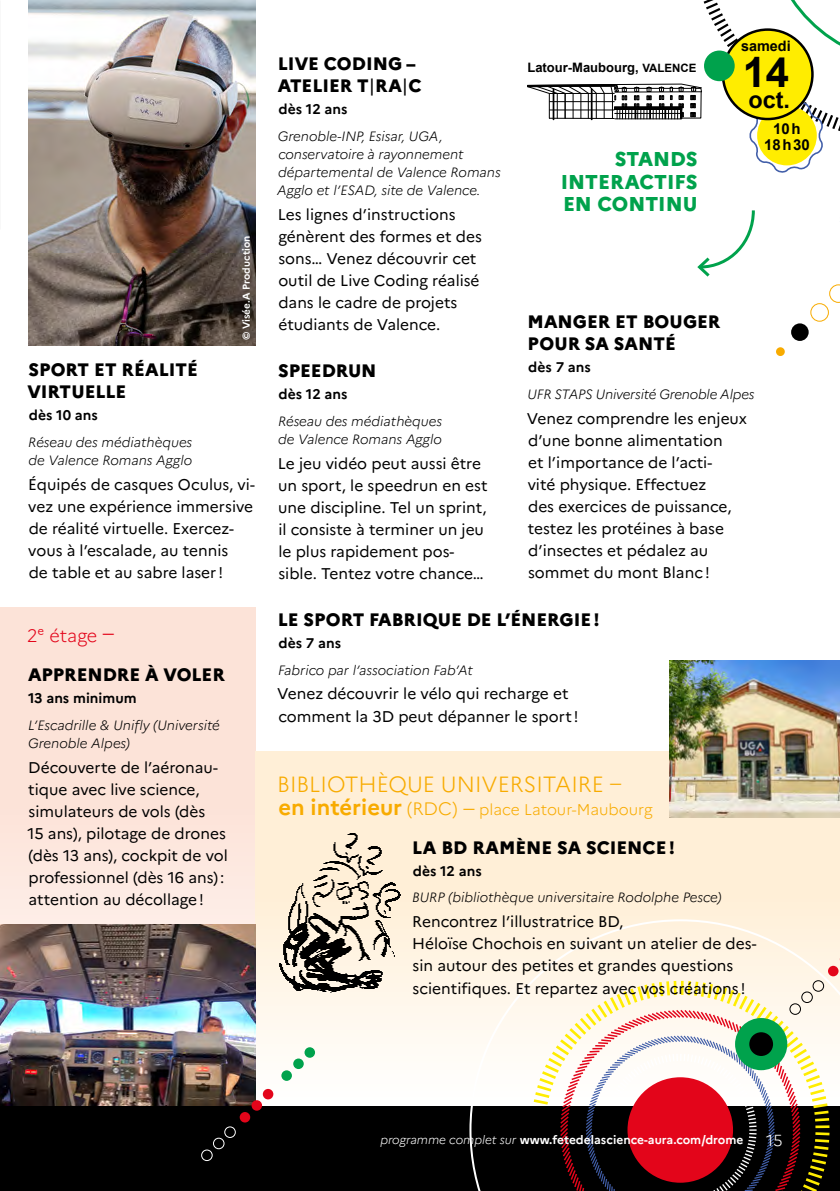
<style>
.page{position:relative;width:840px;height:1191px;background:#fff}
.page>*{position:absolute;margin:0;border:0;box-sizing:border-box;transform-origin:0 0}
.t1{font:700 42px "Arial";color:#000}
.t2{font:700 23.4px "Arial";color:#000}
.LIEU_VSU{font:300 22px "Marianne";color:#f8ab00}
.t3{font:800 20px/22.4px "Marianne";color:#00a24c;text-align:justify}
.STAND{font:800 18px/22px "Marianne";color:#000}
.LIEU_VSU-2{font:300 18px "Marianne";color:#e3051a}
.t4{font:300 16px "Marianne";color:#fff}
.Texte{font:15.6px/22px "Marianne";color:#000}
.LIEU_VSU-3{font:300 15.6px "Marianne";color:#f8ab00}
.t5{font:700 15px/16px "Arial";letter-spacing:.045em;color:#000;text-align:center}
.t6{font:700 14.4px "Arial";color:#000}
.STAND-2{font:700 14px "Marianne";color:#000}
.Organisateur_VSU{font:italic 300 13.6px/18px "Marianne";color:#000}
.t7{font:700 13px "Arial";color:#000}
.t8{font:700 12px "Marianne";color:#fff}
.Copyright{font:700 10px "Marianne";color:#fff}
.s1{font-size:22px}
.s2{font-weight:400}
.s3{font-size:11.6px}
.s4{font-weight:700;font-size:22px}
.s5{font-size:18px}
.s6{font-weight:300;font-style:italic}
</style>
<div class="page">
<div style="left:0;top:607px;width:255px;height:499px;background:linear-gradient(to right,#fce5db,#fce5db)"></div>
<div style="left:255px;top:751px;width:584px;height:355px;background:linear-gradient(to bottom,#ffebcd,#fffcf8)"></div>
<div style="left:0;top:1106px;width:839px;height:85px;background:#000"></div>
<svg style="left:469px;top:919px;width:370px;height:272px"></svg>
<svg style="left:530px;top:978px;width:301px;height:213px"></svg>
<svg style="left:584px;top:1034px;width:191px;height:157px"></svg>
<div style="left:812px;top:980px;width:11px;height:11px;border:1px solid #000;border-radius:50%"></div>
<div style="left:801px;top:991px;width:11px;height:11px;border:1px solid #000;border-radius:50%"></div>
<div style="left:789px;top:1003px;width:11px;height:11px;border:1px solid #000;border-radius:50%"></div>
<svg style="left:827px;top:965px;width:11px;height:11px"></svg>
<div style="left:734px;top:1018px;width:52px;height:52px;background:#00a24c;border-radius:50%"></div>
<div style="left:748px;top:1032px;width:24px;height:24px;background:#000;border-radius:50%"></div>
<img style="left:28px;top:0;width:227px;height:346px">
<img style="left:669px;top:660px;width:170px;height:157px">
<div style="left:810px;top:303px;width:18px;height:18px;border:1px solid #f8ab00;border-radius:50%"></div>
<div style="left:790px;top:323px;width:18px;height:18px;background:#000;border-radius:50%"></div>
<svg style="left:775px;top:347px;width:9px;height:9px"></svg>
<img style="left:0;top:924px;width:255px;height:182px">
<svg style="left:527px;top:0;width:312px;height:303px"></svg>
<div style="left:703px;top:51px;width:31px;height:30px;background:#00a24c;border-radius:50%"></div>
<img style="left:274px;top:828px;width:131px;height:169px">
<div style="left:263px;top:1089px;width:10px;height:10px;background:#e3051a;border-radius:50%"></div>
<div style="left:304px;top:1047px;width:11px;height:10px;background:#00a24c;border-radius:50%"></div>
<div style="left:251px;top:1100px;width:11px;height:10px;background:#e3051a;border-radius:50%"></div>
<div style="left:293px;top:1058px;width:10px;height:11px;background:#00a24c;border-radius:50%"></div>
<div style="left:224px;top:1126px;width:12px;height:12px;border:1px solid #fff;border-radius:50%"></div>
<div style="left:213px;top:1137px;width:11px;height:12px;border:1px solid #fff;border-radius:50%"></div>
<div style="left:201px;top:1149px;width:11px;height:12px;border:1px solid #fff;border-radius:50%"></div>
<div style="left:239px;top:1112px;width:11px;height:10px;background:#e3051a;border-radius:50%"></div>
<div style="left:281px;top:1070px;width:11px;height:10px;background:#00a24c;border-radius:50%"></div>
<p class="Copyright" style="left:238px;top:340px;width:106px;rotate:-90deg">© Visée.A Production</p>
<p class="STAND" style="left:27px;top:357px;width:172px">SPORT ET RÉALITÉ<br>VIRTUELLE</p>
<p class="STAND-2" style="left:29px;top:405px;width:70px">dès 10 ans</p>
<p class="Organisateur_VSU" style="left:28px;top:432px;width:165px">Réseau des médiathèques de Valence Romans Agglo</p>
<p class="Texte" style="left:28px;top:472px;width:228px">Équipés de casques Oculus, vi&shy;vez une expérience immersive de réalité virtuelle. Exercez&shy;vous à l’escalade, au tennis<br>de table et au sabre laser !</p>
<p class="LIEU_VSU-2" style="left:27px;top:622px;width:89px">2e étage <span class="s1">–</span></p>
<p class="STAND" style="left:28px;top:662px;width:198px">APPRENDRE À VOLER</p>
<p class="STAND-2" style="left:28px;top:687px;width:110px">13 ans minimum</p>
<p class="Organisateur_VSU" style="left:28px;top:714px;width:193px">L’Escadrille &amp; Unifly (Université<br>Grenoble Alpes)</p>
<p class="Texte" style="left:28px;top:754px;width:202px">Découverte de l’aéronau&shy;tique avec live science, simulateurs de vols (dès<br>15 ans), pilotage de drones (dès 13 ans), cockpit de vol professionnel (dès 16 ans) : attention au décollage !</p>
<p class="t6" style="left:740px;top:37px;width:51px">samedi</p>
<h1 class="t1" style="left:742px;top:45px;width:48px">14</h1>
<h2 class="t2" style="left:748px;top:84px;width:43px">oct.</h2>
<p class="STAND" style="left:277px;top:51px;width:145px">LIVE CODING –<br>ATELIER T<span class="s2">|</span>RA<span class="s2">|</span>C</p>
<p class="STAND-2" style="left:278px;top:98px;width:70px">dès 12 ans</p>
<p class="Organisateur_VSU" style="left:277px;top:126px;width:225px">Grenoble-INP, Esisar, UGA, conservatoire à rayonnement départemental de Valence Romans<br>Agglo et l’ESAD, site de Valence.</p>
<p class="Texte" style="left:278px;top:202px;width:205px">Les lignes d’instructions génèrent des formes et des sons… Venez découvrir cet outil de Live Coding réalisé dans le cadre de projets étudiants de Valence.</p>
<p class="STAND" style="left:278px;top:358px;width:100px">SPEEDRUN</p>
<p class="STAND-2" style="left:278px;top:383px;width:70px">dès 12 ans</p>
<p class="Organisateur_VSU" style="left:278px;top:411px;width:165px">Réseau des médiathèques de Valence Romans Agglo</p>
<p class="Texte" style="left:278px;top:451px;width:211px">Le jeu vidéo peut aussi être un sport, le speedrun en est une discipline. Tel un sprint, il consiste à terminer un jeu le plus rapidement pos&shy;sible. Tentez votre chance…</p>
<p class="t7" style="left:527px;top:59px;width:170px">Latour-Maubourg, <span class="s3">VALENCE</span></p>
<p class="t5" style="left:763px;top:121px;width:47px">10h<br>18h30</p>
<p class="t3" style="left:560px;top:146px;width:138px;text-indent:54px">STANDS INTERACTIFS EN CONTINU</p>
<p class="STAND" style="left:527px;top:309px;width:194px">MANGER ET BOUGER<br>POUR SA SANTÉ</p>
<p class="STAND-2" style="left:528px;top:356px;width:64px">dès 7 ans</p>
<p class="Organisateur_VSU" style="left:527px;top:384px;width:228px">UFR STAPS Université Grenoble Alpes</p>
<p class="Texte" style="left:526px;top:406px;width:221px">Venez comprendre les enjeux d’une bonne alimentation<br>et l’importance de l’acti-<br>vité physique. Effectuez<br>des exercices de puissance, testez les protéines à base d’insectes et pédalez au sommet du mont Blanc !</p>
<p class="STAND" style="left:278px;top:607px;width:323px">LE SPORT FABRIQUE DE L’ÉNERGIE !</p>
<p class="STAND-2" style="left:278px;top:632px;width:64px">dès 7 ans</p>
<p class="Organisateur_VSU" style="left:278px;top:659px;width:196px">Fabrico par l’association Fab’At</p>
<p class="Texte" style="left:277px;top:681px;width:303px">Venez découvrir le vélo qui recharge et comment la 3D peut dépanner le sport !</p>
<p class="LIEU_VSU" style="left:277px;top:767px;width:345px">BIBLIOTHÈQUE UNIVERSITAIRE –</p>
<p class="LIEU_VSU-3" style="left:278px;top:797px;width:375px"><span class="s4">en intérieur</span> <span class="s5">(RDC)</span> <span class="s1">–</span> place Latour-Maubourg</p>
<p class="STAND" style="left:412px;top:835px;width:264px">LA BD RAMÈNE SA SCIENCE !</p>
<p class="STAND-2" style="left:412px;top:860px;width:70px">dès 12 ans</p>
<p class="Organisateur_VSU" style="left:412px;top:887px;width:310px">BURP (bibliothèque universitaire Rodolphe Pesce)</p>
<p class="Texte" style="left:412px;top:909px;width:345px">Rencontrez l’illustratrice BD,<br>Héloïse Chochois en suivant un atelier de des&shy;sin autour des petites et grandes questions scientifiques. Et repartez avec vos créations !</p>
<p class="t8" style="left:380px;top:1130px;width:364px"><span class="s6">programme complet sur</span> www.fetedelascience-aura.com/drome</p>
<p class="t4" style="left:765px;top:1128px;width:18px">15</p>
</div>
